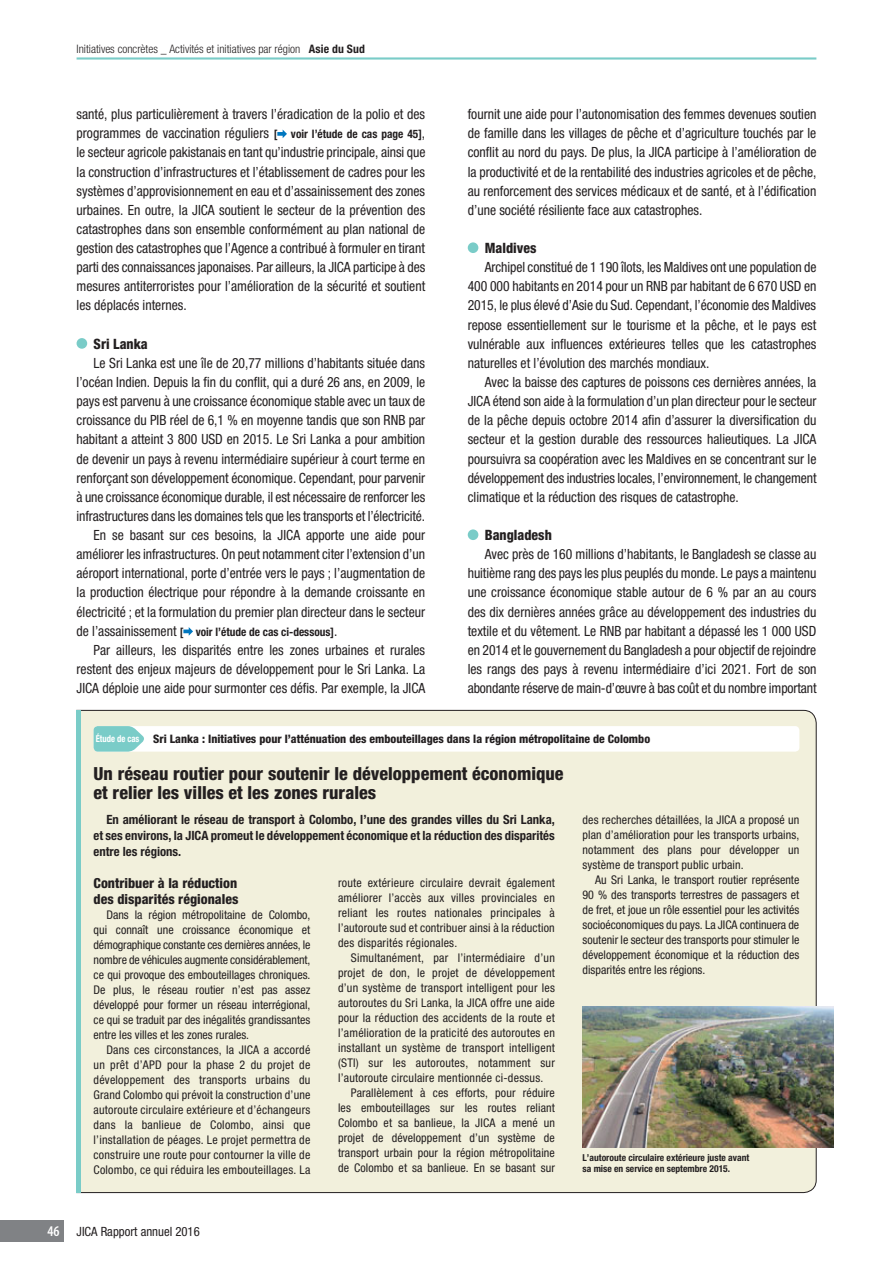
<style>
.page{position:relative;width:893px;height:1263px;background:#fff}
.page>*{position:absolute;margin:0;border:0;box-sizing:border-box;transform-origin:0 0}
.t1{font:800 condensed 18px/19.2px "Helvetica Neue";color:#231f20}
.t2{font:800 condensed 14.25px "Helvetica Neue";color:#231f20}
.t3{font:condensed 14.1px/19.2px "Helvetica Neue";color:#231f20;text-align:justify}
.t4{font:800 condensed 13.8px/15.9px "Helvetica Neue";color:#231f20}
.t5{font:700 condensed 12.75px/15.9px "Helvetica Neue";color:#231f20;text-align:justify}
.t6{font:condensed 12.75px "Helvetica Neue";color:#231f20}
.t7{font:condensed 12px/15px "Helvetica Neue";letter-spacing:.02em;color:#231f20;text-align:justify}
.t8{font:800 condensed 11.7px "Helvetica Neue";color:#231f20}
.t9{font:300 condensed 11.7px "Helvetica Neue";color:#231f20}
.t10{font:700 condensed 11.7px "Helvetica Neue";color:#231f20}
.t11{font:700 condensed 9.6px/11.7px "Helvetica Neue";color:#231f20}
.s1{font-weight:700}
.s2{font-weight:700;font-size:11.7px}
.s3{font-weight:400;font-size:14.1px}
.s4{font-weight:700;font-size:9.6px;color:#fff}
.s5{font-family:"Myriad Pro";font-weight:600;font-size:14.85px;color:#fff}
</style>
<div class="page">
<div style="left:76px;top:710px;width:741px;height:483px;background:#f2f0dc"></div>
<hr style="left:77px;top:710px;width:4px;height:483px;background:#7accc8">
<svg style="left:277px;top:130px;width:10px;height:8px"></svg>
<div style="left:77px;top:338px;width:10px;height:11px;background:#7accc8;border-radius:50%"></div>
<svg style="left:183px;top:627px;width:10px;height:9px"></svg>
<div style="left:468px;top:242px;width:10px;height:11px;background:#7accc8;border-radius:50%"></div>
<div style="left:468px;top:529px;width:10px;height:11px;background:#7accc8;border-radius:50%"></div>
<div style="left:94px;top:726px;width:705px;height:26px;background:#fff;border-radius:4px"></div>
<svg style="left:94px;top:726px;width:52px;height:26px"></svg>
<hr style="left:77px;top:57px;width:739px;height:3px;background:#7accc8">
<img style="left:583px;top:1007px;width:250px;height:140px">
<div style="left:0;top:1220px;width:64px;height:22px;background:#808285"></div>
<p class="t9" style="left:77px;top:44px;width:290px">Initiatives concrètes _ Activités et initiatives par région <span class="s1">Asie du Sud</span></p>
<p class="t3" style="left:77px;top:106px;width:350px">santé, plus particulièrement à travers l’éradication de la polio et des programmes de vaccination réguliers <span class="s2">[ voir l’étude de cas page 45]</span>, le secteur agricole pakistanais en tant qu’industrie principale, ainsi que la construction d’infrastructures et l’établissement de cadres pour les systèmes d’approvisionnement en eau et d’assainissement des zones urbaines. En outre, la JICA soutient le secteur de la prévention des catastrophes dans son ensemble conformément au plan national de gestion des catastrophes que l’Agence a contribué à formuler en tirant parti des connaissances japonaises. Par ailleurs, la JICA participe à des mesures antiterroristes pour l’amélioration de la sécurité et soutient les déplacés internes.</p>
<p class="t2" style="left:94px;top:339px;width:56px">Sri Lanka</p>
<p class="t3" style="left:77px;top:354px;width:350px;text-align:right">Le Sri Lanka est une île de 20,77 millions d’habitants située dans l’océan Indien. Depuis la fin du conflit, qui a duré 26 ans, en 2009, le pays est parvenu à une croissance économique stable avec un taux de croissance du PIB réel de 6,1 % en moyenne tandis que son RNB par habitant a atteint 3 800 USD en 2015. Le Sri Lanka a pour ambition de devenir un pays à revenu intermédiaire supérieur à court terme en renforçant son développement économique. Cependant, pour parvenir à une croissance économique durable, il est nécessaire de renforcer les infrastructures dans les domaines tels que les transports et l’électricité.<br>En se basant sur ces besoins, la JICA apporte une aide pour améliorer les infrastructures. On peut notamment citer l’extension d’un aéroport international, porte d’entrée vers le pays ; l’augmentation de la production électrique pour répondre à la demande croissante en électricité ; et la formulation du premier plan directeur dans le secteur</p>
<p class="t10" style="left:77px;top:627px;width:262px"><span class="s3">de l’assainissement</span> [ voir l’étude de cas ci-dessous]<span class="s3">.</span></p>
<p class="t3" style="left:77px;top:641px;width:350px;text-indent:17px">Par ailleurs, les disparités entre les zones urbaines et rurales restent des enjeux majeurs de développement pour le Sri Lanka. La JICA déploie une aide pour surmonter ces défis. Par exemple, la JICA</p>
<p class="t3" style="left:468px;top:106px;width:350px">fournit une aide pour l’autonomisation des femmes devenues soutien de famille dans les villages de pêche et d’agriculture touchés par le conflit au nord du pays. De plus, la JICA participe à l’amélioration de la productivité et de la rentabilité des industries agricoles et de pêche, au renforcement des services médicaux et de santé, et à l’édification d’une société résiliente face aux catastrophes.</p>
<p class="t2" style="left:485px;top:243px;width:53px">Maldives</p>
<p class="t3" style="left:468px;top:259px;width:350px;text-indent:17px">Archipel constitué de 1 190 îlots, les Maldives ont une population de 400 000 habitants en 2014 pour un RNB par habitant de 6 670 USD en 2015, le plus élevé d’Asie du Sud. Cependant, l’économie des Maldives repose essentiellement sur le tourisme et la pêche, et le pays est vulnérable aux influences extérieures telles que les catastrophes naturelles et l’évolution des marchés mondiaux.</p>
<p class="t3" style="left:468px;top:374px;width:350px;text-indent:17px">Avec la baisse des captures de poissons ces dernières années, la JICA étend son aide à la formulation d’un plan directeur pour le secteur de la pêche depuis octobre 2014 afin d’assurer la diversification du secteur et la gestion durable des ressources halieutiques. La JICA poursuivra sa coopération avec les Maldives en se concentrant sur le développement des industries locales, l’environnement, le changement climatique et la réduction des risques de catastrophe.</p>
<p class="t2" style="left:485px;top:530px;width:69px">Bangladesh</p>
<p class="t3" style="left:468px;top:546px;width:350px;text-indent:17px">Avec près de 160 millions d’habitants, le Bangladesh se classe au huitième rang des pays les plus peuplés du monde. Le pays a maintenu une croissance économique stable autour de 6 % par an au cours des dix dernières années grâce au développement des industries du textile et du vêtement. Le RNB par habitant a dépassé les 1 000 USD en 2014 et le gouvernement du Bangladesh a pour objectif de rejoindre les rangs des pays à revenu intermédiaire d’ici 2021. Fort de son abondante réserve de main-d’œuvre à bas coût et du nombre important</p>
<p class="t8" style="left:96px;top:735px;width:556px"><span class="s4">Étude de cas</span> Sri Lanka : Initiatives pour l’atténuation des embouteillages dans la région métropolitaine de Colombo</p>
<p class="t1" style="left:94px;top:765px;width:471px">Un réseau routier pour soutenir le développement économique et relier les villes et les zones rurales</p>
<p class="t5" style="left:94px;top:813px;width:463px;text-indent:13px">En améliorant le réseau de transport à Colombo, l’une des grandes villes du Sri Lanka, et ses environs, la JICA promeut le développement économique et la réduction des disparités entre les régions.</p>
<p class="t4" style="left:94px;top:876px;width:146px">Contribuer à la réduction des disparités régionales</p>
<p class="t7" style="left:94px;top:908px;width:218px;text-indent:13px">Dans la région métropolitaine de Colombo, qui connaît une croissance économique et démographique constante ces dernières années, le nombre de véhicules augmente considérablement, ce qui provoque des embouteillages chroniques.<br>De plus, le réseau routier n’est pas assez développé pour former un réseau interrégional, ce qui se traduit par des inégalités grandissantes entre les villes et les zones rurales.</p>
<p class="t7" style="left:94px;top:1043px;width:218px;text-indent:13px">Dans ces circonstances, la JICA a accordé un prêt d’APD pour la phase 2 du projet de développement des transports urbains du Grand Colombo qui prévoit la construction d’une autoroute circulaire extérieure et d’échangeurs dans la banlieue de Colombo, ainsi que l’installation de péages. Le projet permettra de construire une route pour contourner la ville de Colombo, ce qui réduira les embouteillages. La</p>
<p class="t6" style="left:47px;top:1226px;width:154px"><span class="s5">46</span> JICA Rapport annuel 2016</p>
<p class="t7" style="left:338px;top:877px;width:218px">route extérieure circulaire devrait également améliorer l’accès aux villes provinciales en reliant les routes nationales principales à l’autoroute sud et contribuer ainsi à la réduction des disparités régionales.</p>
<p class="t7" style="left:351px;top:952px;width:206px">Simultanément, par l’intermédiaire d’un</p>
<p class="t7" style="left:338px;top:967px;width:218px">projet de don, le projet de développement</p>
<p class="t7" style="left:338px;top:982px;width:218px">d’un système de transport intelligent pour les</p>
<p class="t7" style="left:338px;top:997px;width:218px">autoroutes du Sri Lanka, la JICA offre une aide</p>
<p class="t7" style="left:338px;top:1012px;width:218px">pour la réduction des accidents de la route et</p>
<p class="t7" style="left:338px;top:1027px;width:218px">l’amélioration de la praticité des autoroutes en</p>
<p class="t7" style="left:338px;top:1042px;width:218px">installant un système de transport intelligent</p>
<p class="t7" style="left:338px;top:1057px;width:218px">(STI) sur les autoroutes, notamment sur</p>
<p class="t7" style="left:338px;top:1072px;width:207px">l’autoroute circulaire mentionnée ci-dessus.</p>
<p class="t7" style="left:351px;top:1087px;width:206px">Parallèlement à ces efforts, pour réduire</p>
<p class="t7" style="left:338px;top:1102px;width:218px">les embouteillages sur les routes reliant</p>
<p class="t7" style="left:338px;top:1117px;width:218px">Colombo et sa banlieue, la JICA a mené un</p>
<p class="t7" style="left:338px;top:1132px;width:218px">projet de développement d’un système de</p>
<p class="t7" style="left:338px;top:1147px;width:218px">transport urbain pour la région métropolitaine</p>
<p class="t7" style="left:338px;top:1162px;width:218px">de Colombo et sa banlieue. En se basant sur</p>
<p class="t7" style="left:583px;top:813px;width:218px">des recherches détaillées, la JICA a proposé un plan d’amélioration pour les transports urbains, notamment des plans pour développer un système de transport public urbain.</p>
<p class="t7" style="left:583px;top:873px;width:218px;text-indent:13px">Au Sri Lanka, le transport routier représente 90 % des transports terrestres de passagers et de fret, et joue un rôle essentiel pour les activités socioéconomiques du pays. La JICA continuera de soutenir le secteur des transports pour stimuler le développement économique et la réduction des disparités entre les régions.</p>
<p class="t11" style="left:583px;top:1152px;width:168px">L’autoroute circulaire extérieure juste avant sa mise en service en septembre 2015.</p>
</div>
